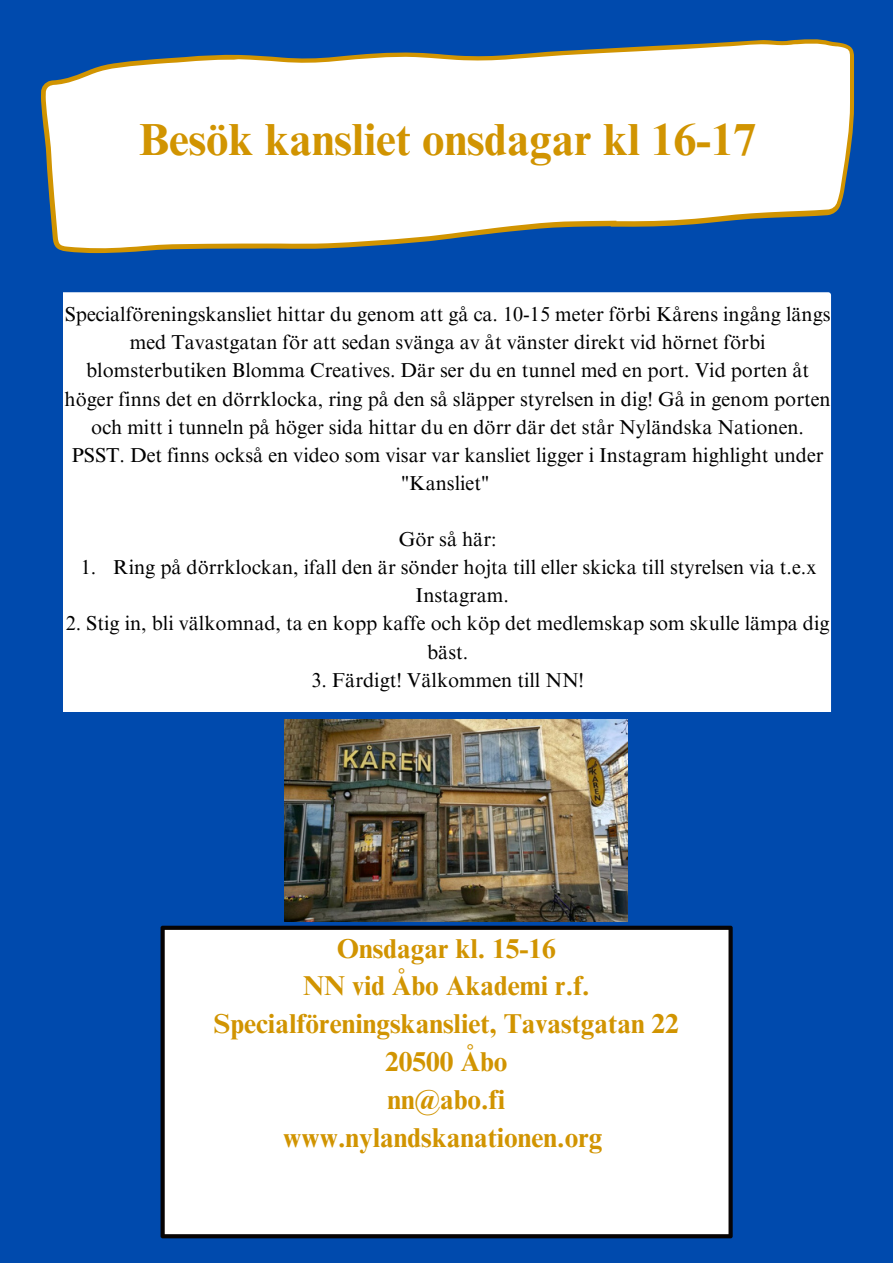
<style>
.page{position:relative;width:893px;height:1264px;background:#fff}
.page>*{position:absolute;margin:0;border:0;box-sizing:border-box;transform-origin:0 0}
.t1{font:700 45px "Times NRMT Pro";color:#d19401}
.t2{font:700 27.3px "Times NRMT Pro";color:#d19401}
.t3{font:20.1px/28px "Times NRMT Pro";color:#000;text-align:center}
</style>
<div class="page">
<div style="left:0;top:0;width:892px;height:1262px;background:#004aad"></div>
<svg style="left:41px;top:39px;width:813px;height:214px;background:#d5dde5"></svg>
<div style="left:64px;top:292px;width:767px;height:419px;background:#fff"></div>
<svg style="left:160px;top:925px;width:572px;height:313px;background:#e5e8ec"></svg>
<img style="left:284px;top:719px;width:343px;height:202px">
<p class="t1" style="left:139px;top:122px;width:618px">Besök kansliet onsdagar kl 16-17</p>
<p class="t3" style="left:65px;top:303px;width:767px">Specialföreningskansliet hittar du genom att gå ca. 10-15 meter förbi Kårens ingång längs med Tavastgatan för att sedan svänga av åt vänster direkt vid hörnet förbi blomsterbutiken Blomma Creatives. Där ser du en tunnel med en port. Vid porten åt höger finns det en dörrklocka, ring på den så släpper styrelsen in dig! Gå in genom porten och mitt i tunneln på höger sida hittar du en dörr där det står Nyländska Nationen.<br>PSST. Det finns också en video som visar var kansliet ligger i Instagram highlight under "Kansliet"</p>
<p class="t3" style="left:81px;top:556px;width:17px">1.</p>
<p class="t3" style="left:399px;top:527px;width:99px">Gör så här:</p>
<p class="t3" style="left:113px;top:556px;width:704px">Ring på dörrklockan, ifall den är sönder hojta till eller skicka till styrelsen via t.e.x<br>Instagram.</p>
<p class="t3" style="left:66px;top:612px;width:765px">2. Stig in, bli välkomnad, ta en kopp kaffe och köp det medlemskap som skulle lämpa dig bäst.</p>
<p class="t3" style="left:311px;top:668px;width:274px">3. Färdigt! Välkommen till NN!</p>
<p class="t2" style="left:337px;top:938px;width:221px">Onsdagar kl. 15-16</p>
<p class="t2" style="left:303px;top:975px;width:288px">NN vid Åbo Akademi r.f.</p>
<p class="t2" style="left:214px;top:1013px;width:466px">Specialföreningskansliet, Tavastgatan 22</p>
<p class="t2" style="left:385px;top:1051px;width:124px">20500 Åbo</p>
<p class="t2" style="left:387px;top:1089px;width:119px">nn@abo.fi</p>
<p class="t2" style="left:283px;top:1127px;width:321px">www.nylandskanationen.org</p>
</div>
